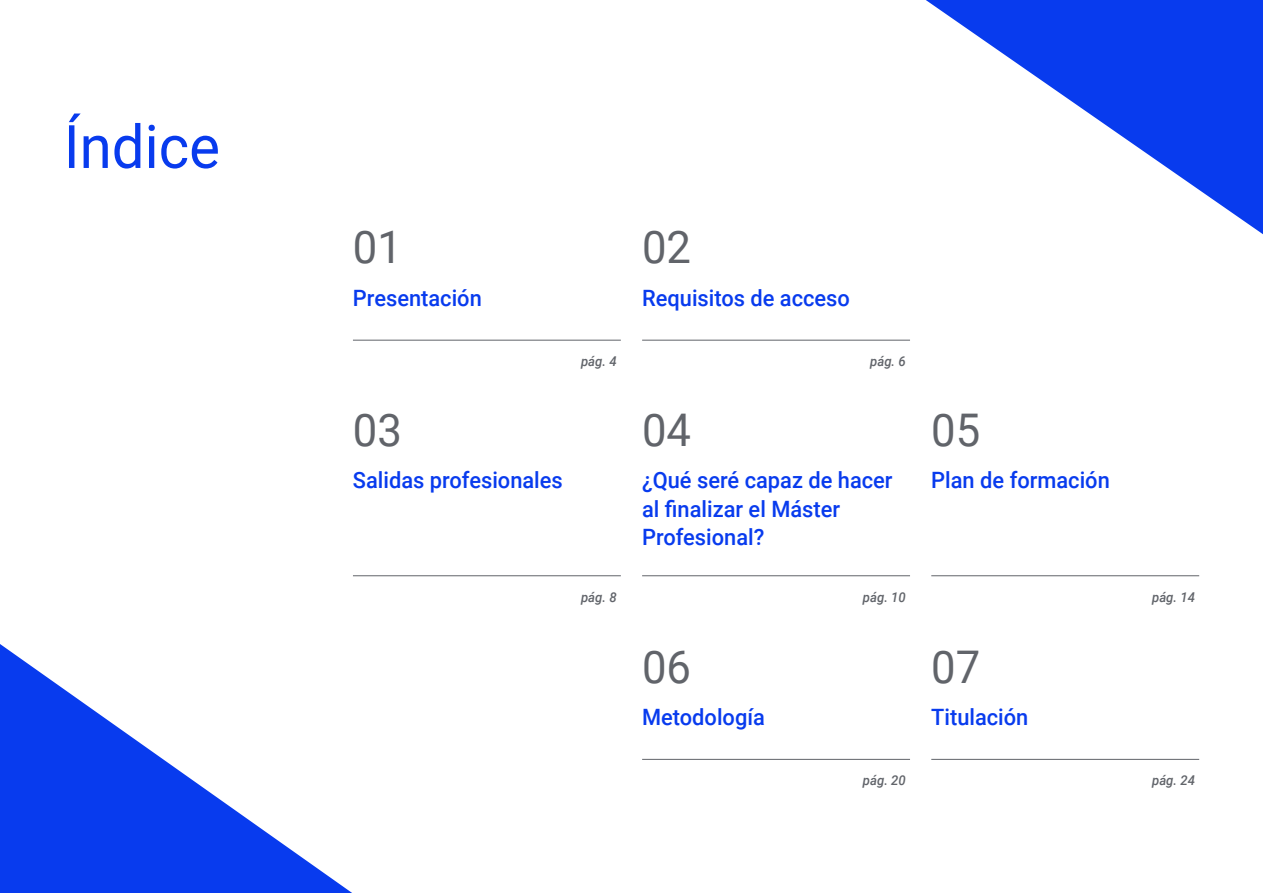
<style>
.page{position:relative;width:1263px;height:893px;background:#fff}
.page>*{position:absolute;margin:0;border:0;box-sizing:border-box;transform-origin:0 0}
.t1{font:60px "Roboto";color:#083bee}
.t2{font:45px "Roboto";color:#61646a}
.t3{font:500 22.5px/28.5px "Roboto";color:#083bee}
.t4{font:italic 500 13.5px "Roboto";color:#61646a}
</style>
<div class="page">
<svg style="left:0;top:644px;width:352px;height:249px"></svg>
<svg style="left:926px;top:0;width:337px;height:234px"></svg>
<hr style="left:353px;top:340px;width:268px;height:1px;background:#61646a">
<hr style="left:931px;top:759px;width:268px;height:1px;background:#61646a">
<hr style="left:642px;top:759px;width:268px;height:1px;background:#61646a">
<hr style="left:642px;top:340px;width:268px;height:1px;background:#61646a">
<hr style="left:353px;top:575px;width:268px;height:1px;background:#61646a">
<hr style="left:642px;top:575px;width:268px;height:1px;background:#61646a">
<hr style="left:931px;top:575px;width:268px;height:1px;background:#61646a">
<h1 class="t1" style="left:64px;top:105px;width:158px">Índice</h1>
<h2 class="t2" style="left:353px;top:216px;width:51px">01</h2>
<h2 class="t2" style="left:642px;top:216px;width:51px">02</h2>
<p class="t3" style="left:353px;top:283px;width:130px">Presentación</p>
<p class="t3" style="left:642px;top:283px;width:209px">Requisitos de acceso</p>
<p class="t4" style="left:581px;top:351px;width:37px">pág. 4</p>
<p class="t4" style="left:870px;top:351px;width:37px">pág. 6</p>
<h2 class="t2" style="left:353px;top:398px;width:51px">03</h2>
<h2 class="t2" style="left:642px;top:398px;width:51px">04</h2>
<h2 class="t2" style="left:931px;top:398px;width:51px">05</h2>
<p class="t3" style="left:353px;top:465px;width:211px">Salidas profesionales</p>
<p class="t3" style="left:931px;top:465px;width:180px">Plan de formación</p>
<p class="t3" style="left:642px;top:465px;width:252px">¿Qué seré capaz de hacer al finalizar el Máster<br>Profesional?</p>
<p class="t4" style="left:581px;top:588px;width:37px">pág. 8</p>
<p class="t4" style="left:863px;top:588px;width:44px">pág. 10</p>
<p class="t4" style="left:1152px;top:588px;width:44px">pág. 14</p>
<h2 class="t2" style="left:642px;top:635px;width:51px">06</h2>
<h2 class="t2" style="left:931px;top:635px;width:51px">07</h2>
<p class="t3" style="left:642px;top:702px;width:124px">Metodología</p>
<p class="t3" style="left:931px;top:702px;width:99px">Titulación</p>
<p class="t4" style="left:863px;top:771px;width:44px">pág. 20</p>
<p class="t4" style="left:1152px;top:771px;width:44px">pág. 24</p>
</div>
